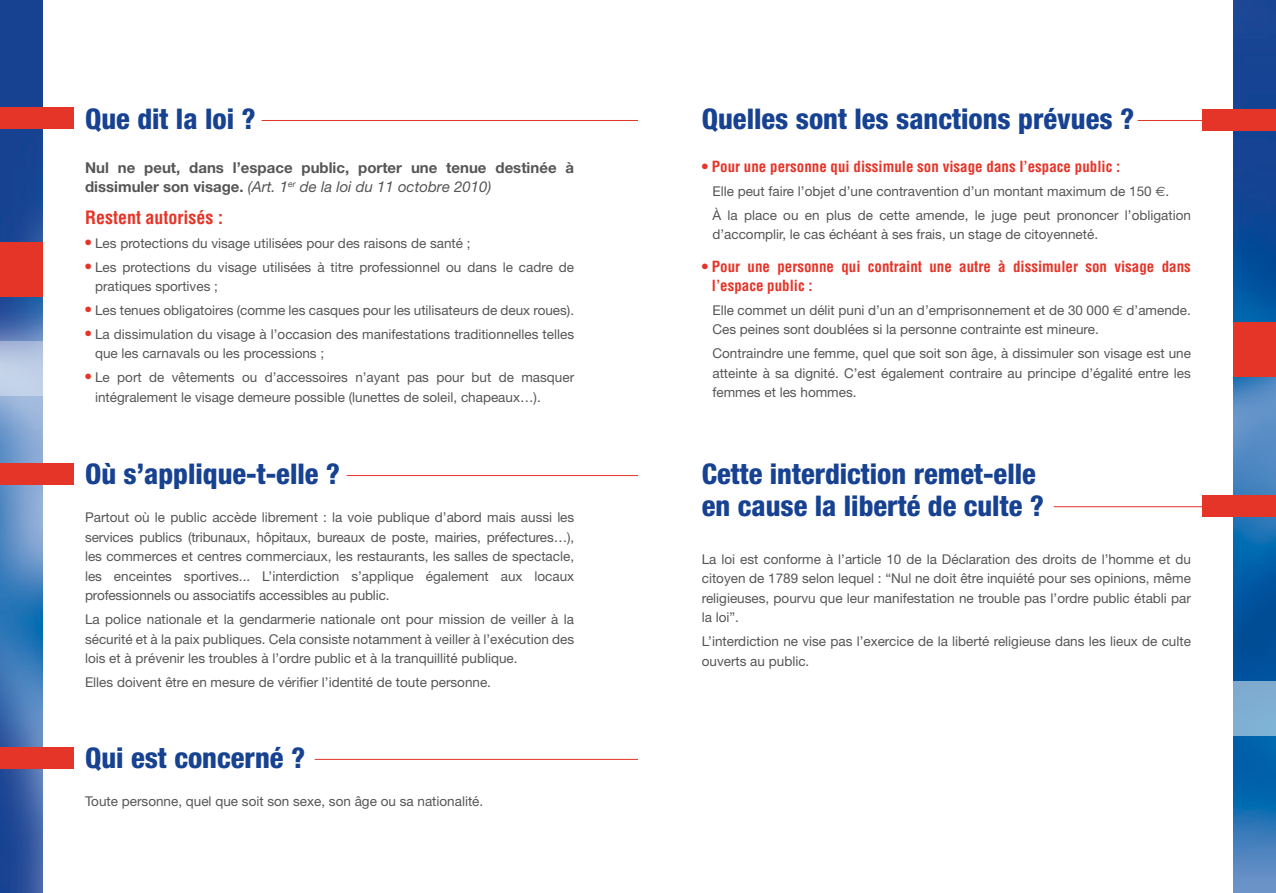
<style>
.page{position:relative;width:1276px;height:893px;background:#fff}
.page>*{position:absolute;margin:0;border:0;box-sizing:border-box;transform-origin:0 0}
.t1{font:800 condensed 28.5px/31.5px "Helvetica Neue";color:#174292}
.t2{font:700 condensed 18px "Helvetica";color:#e53428}
.t3{font:700 condensed 15px/19.5px "Helvetica";color:#e53428}
.t4{font:700 15px/19.5px "Helvetica Neue";color:#565656}
.t5{font:13.5px/19.5px "Helvetica Neue";color:#565656}
.s1{font-weight:400;font-style:italic}
.s2{font-family:"Helvetica";font-weight:700;font-stretch:condensed;font-size:15px;color:#e53428}
.s3{font-family:"Euro Sans"}
</style>
<div class="page">
<hr style="left:347px;top:475px;width:291px;height:1px;background:#e53428">
<img style="left:0;top:0;width:43px;height:893px">
<div style="left:0;top:242px;width:43px;height:55px;background:#e53428"></div>
<hr style="left:261px;top:120px;width:377px;height:1px;background:#e53428">
<div style="left:0;top:108px;width:73px;height:21px;background:#e53428"></div>
<div style="left:0;top:464px;width:73px;height:21px;background:#e53428"></div>
<svg style="left:0;top:341px;width:43px;height:54px;background:#bacae4"></svg>
<img style="left:1233px;top:0;width:43px;height:893px">
<hr style="left:1137px;top:120px;width:117px;height:1px;background:#e53428">
<div style="left:1202px;top:110px;width:74px;height:21px;background:#e53428"></div>
<hr style="left:1053px;top:506px;width:201px;height:1px;background:#e53428">
<div style="left:1202px;top:495px;width:74px;height:21px;background:#e53428"></div>
<div style="left:1233px;top:322px;width:43px;height:55px;background:#e53428"></div>
<div style="left:1230px;top:681px;width:46px;height:55px;background:#7faed3"></div>
<hr style="left:315px;top:759px;width:323px;height:1px;background:#e53428">
<div style="left:0;top:747px;width:73px;height:21px;background:#e53428"></div>
<h1 class="t1" style="left:85px;top:103px;width:172px">Que dit la loi ?</h1>
<p class="t4" style="left:85px;top:157px;width:490px">Nul ne peut, dans l’espace public, porter une tenue destinée à dissimuler son visage. <span class="s1">(Art. 1</span><sup>er</sup> <span class="s1">de la loi du 11 octobre 2010)</span></p>
<h2 class="t2" style="left:85px;top:207px;width:139px">Restent autorisés :</h2>
<p class="t5" style="left:85px;top:233px;width:387px"><span class="s2">•</span> Les protections du visage utilisées pour des raisons de santé ;</p>
<p class="t5" style="left:95px;top:257px;width:480px;text-indent:-10px"><span class="s2">•</span> Les protections du visage utilisées à titre professionnel ou dans le cadre de pratiques sportives ;</p>
<p class="t5" style="left:85px;top:300px;width:491px"><span class="s2">•</span> Les tenues obligatoires (comme les casques pour les utilisateurs de deux roues).</p>
<p class="t5" style="left:95px;top:324px;width:480px;text-indent:-10px"><span class="s2">•</span> La dissimulation du visage à l’occasion des manifestations traditionnelles telles que les carnavals ou les processions ;</p>
<p class="t5" style="left:95px;top:367px;width:480px;text-indent:-10px"><span class="s2">•</span> Le port de vêtements ou d’accessoires n’ayant pas pour but de masquer intégralement le visage demeure possible (lunettes de soleil, chapeaux…).</p>
<h1 class="t1" style="left:85px;top:458px;width:257px">Où s’applique-t-elle ?</h1>
<p class="t5" style="left:85px;top:508px;width:491px;text-align:justify">Partout où le public accède librement : la voie publique d’abord mais aussi les services publics (tribunaux, hôpitaux, bureaux de poste, mairies, préfectures…), les commerces et centres commerciaux, les restaurants, les salles de spectacle, les enceintes sportives... L’interdiction s’applique également aux locaux professionnels ou associatifs accessibles au public.</p>
<p class="t5" style="left:85px;top:609px;width:490px;text-align:justify">La police nationale et la gendarmerie nationale ont pour mission de veiller à la sécurité et à la paix publiques. Cela consiste notamment à veiller à l’exécution des lois et à prévenir les troubles à l’ordre public et à la tranquillité publique.</p>
<p class="t5" style="left:85px;top:672px;width:407px">Elles doivent être en mesure de vérifier l’identité de toute personne.</p>
<h1 class="t1" style="left:85px;top:742px;width:222px">Qui est concerné ?</h1>
<p class="t5" style="left:85px;top:791px;width:400px">Toute personne, quel que soit son sexe, son âge ou sa nationalité.</p>
<h1 class="t1" style="left:702px;top:103px;width:434px">Quelles sont les sanctions prévues ?</h1>
<p class="t3" style="left:702px;top:157px;width:420px">• Pour une personne qui dissimule son visage dans l’espace public :</p>
<p class="t5" style="left:712px;top:179px;width:480px;line-height:23.7px">Elle peut faire l’objet d’une contravention d’un montant maximum de 150 <span class="s3">€</span>.<br>À la place ou en plus de cette amende, le juge peut prononcer l’obligation</p>
<p class="t5" style="left:712px;top:225px;width:387px">d’accomplir, le cas échéant à ses frais, un stage de citoyenneté.</p>
<p class="t3" style="left:712px;top:256px;width:480px;text-indent:-10px">• Pour une personne qui contraint une autre à dissimuler son visage dans l’espace public :</p>
<p class="t5" style="left:712px;top:300px;width:480px">Elle commet un délit puni d’un an d’emprisonnement et de 30 000 <span class="s3">€</span> d’amende.<br>Ces peines sont doublées si la personne contrainte est mineure.</p>
<p class="t5" style="left:712px;top:343px;width:480px;text-align:justify">Contraindre une femme, quel que soit son âge, à dissimuler son visage est une atteinte à sa dignité. C’est également contraire au principe d’égalité entre les femmes et les hommes.</p>
<h1 class="t1" style="left:702px;top:458px;width:344px">Cette interdiction remet-elle en cause la liberté de culte ?</h1>
<p class="t5" style="left:702px;top:549px;width:491px;text-align:justify">La loi est conforme à l’article 10 de la Déclaration des droits de l’homme et du citoyen de 1789 selon lequel : “Nul ne doit être inquiété pour ses opinions, même religieuses, pourvu que leur manifestation ne trouble pas l’ordre public établi par la loi”.</p>
<p class="t5" style="left:702px;top:631px;width:490px">L’interdiction ne vise pas l’exercice de la liberté religieuse dans les lieux de culte ouverts au public.</p>
</div>
